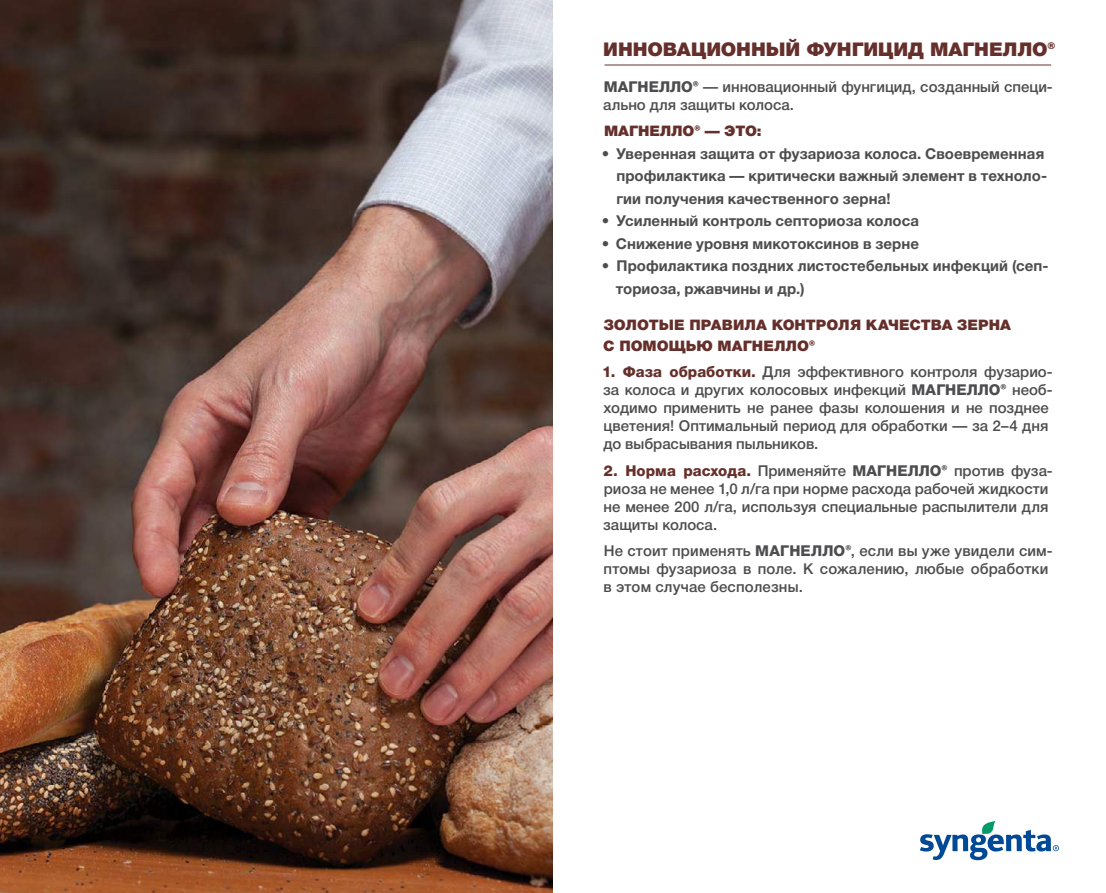
<style>
.page{position:relative;width:1106px;height:893px;background:#fff}
.page>*{position:absolute;margin:0;border:0;box-sizing:border-box;transform-origin:0 0}
.t1{font:900 18.9px "Helvetica Neue Cyr";letter-spacing:-.005em;color:#652f2b}
.t2{font:500 15px/18px "Helvetica Neue Cyr";color:#4d4d4f}
.t3{font:700 15px/22.5px "Helvetica Neue Cyr";letter-spacing:.005em;color:#4d4d4f}
.t4{font:900 14.55px/21px "Helvetica Neue Cyr";color:#652f2b}
.s1{font-weight:800}
.s2{font-weight:800;color:#652f2b}
</style>
<div class="page">
<svg style="left:920px;top:821px;width:139px;height:39px"></svg>
<img style="left:0;top:0;width:553px;height:893px">
<hr style="left:604px;top:65px;width:447px;height:1px;background:#652f2b">
<p class="t1" style="left:603px;top:39px;width:453px">ИННОВАЦИОННЫЙ ФУНГИЦИД МАГНЕЛЛО®</p>
<p class="t2" style="left:603px;top:77px;width:451px"><span class="s1">МАГНЕЛЛО®</span> — инновационный фунгицид, созданный специ&shy;ально для защиты колоса.</p>
<p class="t4" style="left:604px;top:120px;width:159px">МАГНЕЛЛО® — ЭТО:</p>
<p class="t3" style="left:616px;top:142px;width:432px;text-indent:-15px">• Уверенная защита от фузариоза колоса. Своевременная профилактика — критически важный элемент в техноло&shy;гии получения качественного зерна!</p>
<p class="t3" style="left:602px;top:210px;width:319px">• Усиленный контроль септориоза колоса</p>
<p class="t3" style="left:602px;top:232px;width:319px">• Снижение уровня микотоксинов в зерне</p>
<p class="t3" style="left:616px;top:255px;width:434px;text-indent:-14px">• Профилактика поздних листостебельных инфекций (сеп&shy;ториоза, ржавчины и др.)</p>
<p class="t4" style="left:603px;top:314px;width:409px">ЗОЛОТЫЕ ПРАВИЛА КОНТРОЛЯ КАЧЕСТВА ЗЕРНА<br>С ПОМОЩЬЮ МАГНЕЛЛО®</p>
<p class="t2" style="left:602px;top:363px;width:452px"><span class="s2">1. Фаза обработки.</span> Для эффективного контроля фузарио&shy;за колоса и других колосовых инфекций <span class="s1">МАГНЕЛЛО®</span> необ&shy;ходимо применить не ранее фазы колошения и не позднее цветения! Оптимальный период для обработки — за 2–4 дня до выбрасывания пыльников.</p>
<p class="t2" style="left:603px;top:461px;width:451px"><span class="s2">2. Норма расхода.</span> Применяйте <span class="s1">МАГНЕЛЛО®</span> против фуза&shy;риоза не менее 1,0 л/га при норме расхода рабочей жидкости не менее 200 л/га, используя специальные распылители для защиты колоса.</p>
<p class="t2" style="left:603px;top:542px;width:451px">Не стоит применять <span class="s1">МАГНЕЛЛО®</span>, если вы уже увидели сим&shy;птомы фузариоза в поле. К сожалению, любые обработки в этом случае бесполезны.</p>
</div>
